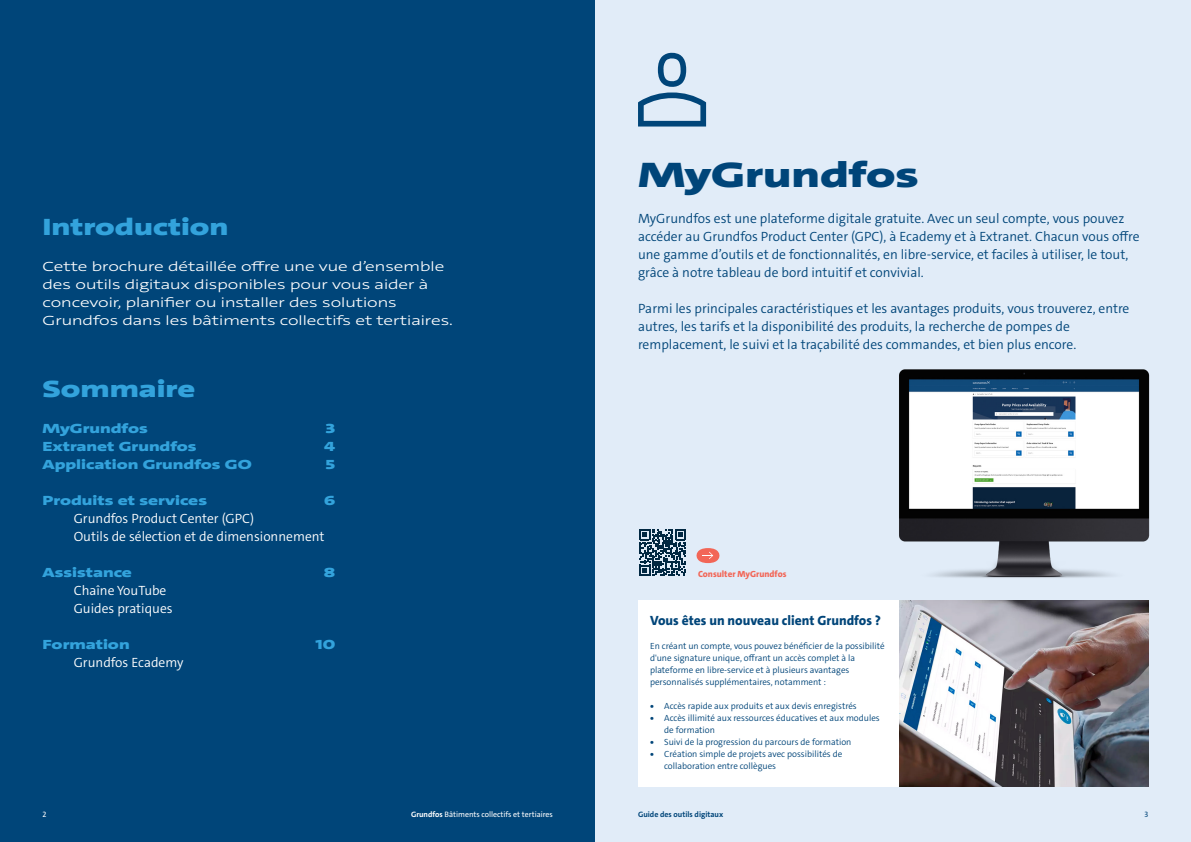
<style>
.page{position:relative;width:1191px;height:842px;background:#fff}
.page>*{position:absolute;margin:0;border:0;box-sizing:border-box;transform-origin:0 0}
.t1{font:900 36px "Grundfos The Sans Extd";color:#004579}
.t2{font:900 24px "Grundfos The Sans Extd";color:#33a3dc}
.t3{font:300 13.5px/18px "Grundfos The Sans";color:#004579}
.t4{font:300 13.5px/18px "Grundfos The Sans Extd";color:#fff}
.t5{font:300 13.5px/18px "Grundfos The Sans";color:#fff}
.t6{font:900 13.5px "Grundfos The Sans Extd";color:#33a3dc}
.t7{font:800 13.5px "Grundfos The Sans";color:#004579}
.t8{font:300 9px/12px "Grundfos The Sans";color:#004579}
.t9{font:800 9px "Grundfos The Sans";color:#f26657}
.t10{font:7.9px "Grundfos The Sans";color:#fff}
.t11{font:700 7.9px "Grundfos The Sans";color:#004579}
.t12{font:7.9px "Grundfos The Sans";color:#004579}
.s1{font-weight:800}
.s2{font-weight:700}
</style>
<div class="page">
<div style="left:0;top:0;width:595px;height:842px;background:#004579"></div>
<div style="left:595px;top:0;width:596px;height:842px;background:#e1ecf8"></div>
<svg style="left:639px;top:529px;width:47px;height:47px"></svg>
<svg style="left:638px;top:53px;width:68px;height:74px"></svg>
<svg style="left:696px;top:548px;width:24px;height:15px"></svg>
<img style="left:869px;top:369px;width:281px;height:232px">
<div style="left:638px;top:601px;width:261px;height:186px;background:#fff"></div>
<img style="left:899px;top:601px;width:249px;height:186px">
<h2 class="t2" style="left:43px;top:211px;width:187px">Introduction</h2>
<p class="t4" style="left:43px;top:257px;width:412px">Cette brochure détaillée offre une vue d’ensemble des outils digitaux disponibles pour vous aider à concevoir, planifier ou installer des solutions Grundfos dans les bâtiments collectifs et tertiaires.</p>
<h2 class="t2" style="left:43px;top:373px;width:154px">Sommaire</h2>
<p class="t6" style="left:43px;top:419px;width:107px">MyGrundfos</p>
<p class="t6" style="left:325px;top:419px;width:11px">3</p>
<p class="t6" style="left:43px;top:437px;width:156px">Extranet Grundfos</p>
<p class="t6" style="left:324px;top:437px;width:12px">4</p>
<p class="t6" style="left:43px;top:455px;width:211px">Application Grundfos GO</p>
<p class="t6" style="left:325px;top:455px;width:11px">5</p>
<p class="t6" style="left:43px;top:491px;width:166px">Produits et services</p>
<p class="t6" style="left:324px;top:491px;width:13px">6</p>
<p class="t5" style="left:74px;top:509px;width:252px">Grundfos Product Center (GPC)<br>Outils de sélection et de dimensionnement</p>
<p class="t6" style="left:43px;top:563px;width:91px">Assistance</p>
<p class="t6" style="left:324px;top:563px;width:13px">8</p>
<p class="t5" style="left:74px;top:581px;width:100px">Chaîne YouTube<br>Guides pratiques</p>
<p class="t6" style="left:43px;top:635px;width:89px">Formation</p>
<p class="t6" style="left:315px;top:635px;width:21px">10</p>
<p class="t5" style="left:74px;top:653px;width:111px">Grundfos Ecademy</p>
<h1 class="t1" style="left:638px;top:151px;width:282px">MyGrundfos</h1>
<p class="t3" style="left:638px;top:209px;width:503px">MyGrundfos est une plateforme digitale gratuite. Avec un seul compte, vous pouvez accéder au Grundfos Product Center (GPC), à Ecademy et à Extranet. Chacun vous offre une gamme d’outils et de fonctionnalités, en libre-service, et faciles à utiliser, le tout, grâce à notre tableau de bord intuitif et convivial.</p>
<p class="t3" style="left:638px;top:299px;width:493px">Parmi les principales caractéristiques et les avantages produits, vous trouverez, entre autres, les tarifs et la disponibilité des produits, la recherche de pompes de remplacement, le suivi et la traçabilité des commandes, et bien plus encore.</p>
<p class="t9" style="left:698px;top:568px;width:90px">Consulter MyGrundfos</p>
<p class="t7" style="left:650px;top:611px;width:232px">Vous êtes un nouveau client Grundfos ?</p>
<p class="t8" style="left:650px;top:640px;width:236px">En créant un compte, vous pouvez bénéficier de la possibilité d'une signature unique, offrant un accès complet à la plateforme en libre-service et à plusieurs avantages personnalisés supplémentaires, notamment :</p>
<p class="t8" style="left:650px;top:700px;width:208px"><span class="s1">•</span> Accès rapide aux produits et aux devis enregistrés</p>
<p class="t8" style="left:664px;top:712px;width:217px;text-indent:-14px"><span class="s1">•</span> Accès illimité aux ressources éducatives et aux modules de formation</p>
<p class="t8" style="left:650px;top:736px;width:203px"><span class="s1">•</span> Suivi de la progression du parcours de formation</p>
<p class="t8" style="left:664px;top:748px;width:180px;text-indent:-14px"><span class="s1">•</span> Création simple de projets avec possibilités de collaboration entre collègues</p>
<p class="t10" style="left:43px;top:809px;width:5px">2</p>
<p class="t10" style="left:411px;top:809px;width:143px"><span class="s2">Grundfos</span> Bâtiments collectifs et tertiaires</p>
<p class="t11" style="left:638px;top:809px;width:87px">Guide des outils digitaux</p>
<p class="t12" style="left:1144px;top:809px;width:5px">3</p>
</div>
